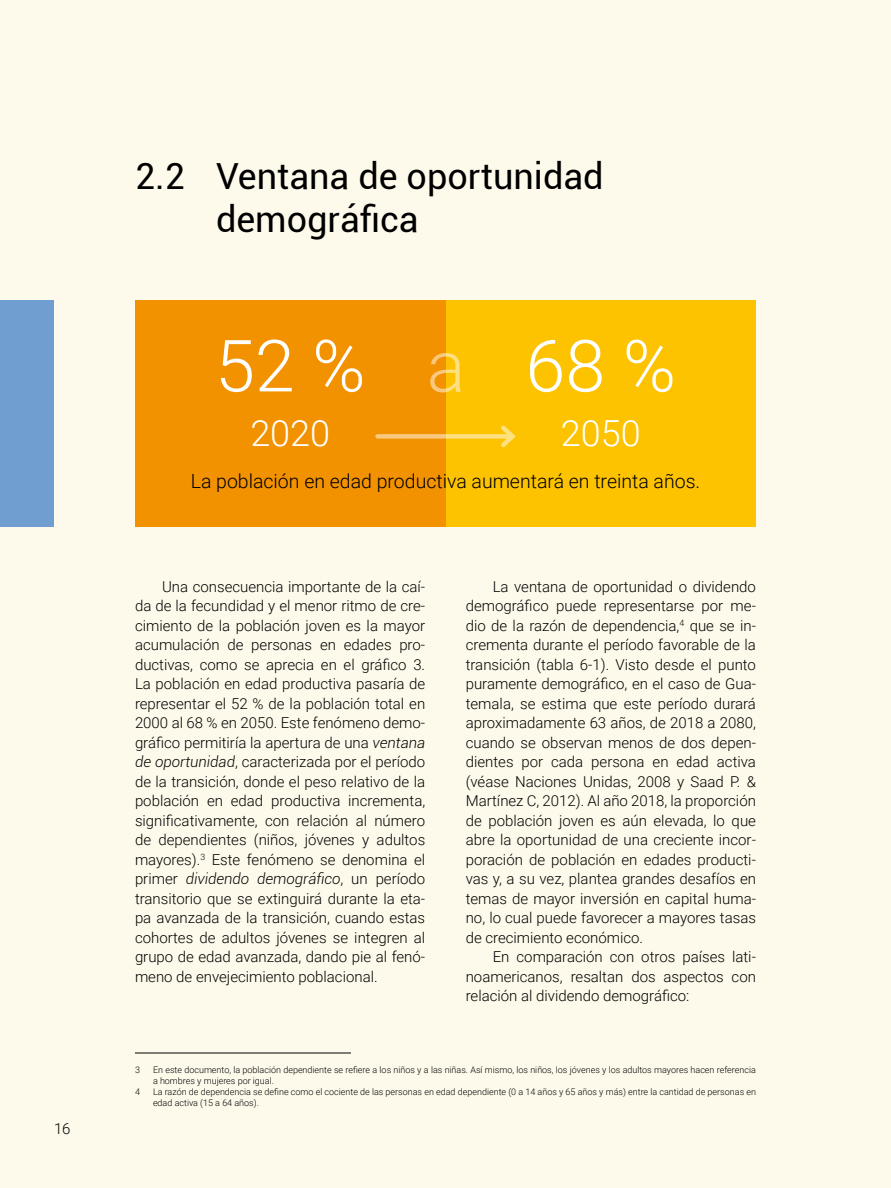
<style>
.page{position:relative;width:891px;height:1188px;background:#fefaeb}
.page>*{position:absolute;margin:0;border:0;box-sizing:border-box;transform-origin:0 0}
.t1{font:300 72px "Roboto";color:#fff}
.t2{font:36px/43.2px "Roboto";color:#000}
.t3{font:300 36px "Roboto";color:#fff}
.t4{font:300 19.5px "Roboto";color:#000}
.t5{font:300 15px/19.5px "Roboto";color:#000;text-align:justify}
.t6{font:300 9px/10.8px "Roboto";color:#000}
.s1{font-style:italic}
</style>
<div class="page">
<div style="left:446px;top:300px;width:310px;height:226px;background:#fdc300"></div>
<hr style="left:135px;top:1053px;width:216px;height:1px;background:#000">
<div style="left:135px;top:300px;width:311px;height:226px;background:#f39200"></div>
<svg style="left:378px;top:434px;width:119px;height:5px"></svg>
<svg style="left:497px;top:425px;width:19px;height:23px"></svg>
<div style="left:0;top:300px;width:54px;height:226px;background:#709ed0"></div>
<svg style="left:430px;top:353px;width:31px;height:39px"></svg>
<p class="t5" style="left:54px;top:1118px;width:18px">16</p>
<h2 class="t2" style="left:216px;top:153px;width:389px;text-indent:-81px">2.2 Ventana de oportunidad demográfica</h2>
<h1 class="t1" style="left:215px;top:315px;width:152px">52 %</h1>
<h2 class="t3" style="left:250px;top:408px;width:81px">2020</h2>
<h2 class="t3" style="left:561px;top:408px;width:81px">2050</h2>
<h3 class="t4" style="left:191px;top:468px;width:511px">La población en edad productiva aumentará en treinta años.</h3>
<h1 class="t1" style="left:525px;top:315px;width:152px">68 %</h1>
<p class="t5" style="left:135px;top:576px;width:292px;text-indent:27px">Una consecuencia importante de la caí&shy;da de la fecundidad y el menor ritmo de cre&shy;cimiento de la población joven es la mayor acumulación de personas en edades pro&shy;ductivas, como se aprecia en el gráfico 3.<br>La población en edad productiva pasaría de representar el 52 % de la población total en 2000 al 68 % en 2050. Este fenómeno demo&shy;gráfico permitiría la apertura de una <span class="s1">ventana de oportunidad</span>, caracterizada por el período de la transición, donde el peso relativo de la población en edad productiva incrementa, significativamente, con relación al número de dependientes (niños, jóvenes y adultos mayores).<sup>3</sup> Este fenómeno se denomina el primer <span class="s1">dividendo demográfico</span>, un período transitorio que se extinguirá durante la eta&shy;pa avanzada de la transición, cuando estas cohortes de adultos jóvenes se integren al grupo de edad avanzada, dando pie al fenó&shy;meno de envejecimiento poblacional.</p>
<p class="t5" style="left:466px;top:576px;width:292px;text-indent:27px">La ventana de oportunidad o dividendo demográfico puede representarse por me&shy;dio de la razón de dependencia,<sup>4</sup> que se in&shy;crementa durante el período favorable de la transición (tabla 6-1). Visto desde el punto puramente demográfico, en el caso de Gua&shy;temala, se estima que este período durará aproximadamente 63 años, de 2018 a 2080, cuando se observan menos de dos depen&shy;dientes por cada persona en edad activa (véase Naciones Unidas, 2008 y Saad P. &amp; Martínez C, 2012). Al año 2018, la proporción de población joven es aún elevada, lo que abre la oportunidad de una creciente incor&shy;poración de población en edades producti&shy;vas y, a su vez, plantea grandes desafíos en temas de mayor inversión en capital huma&shy;no, lo cual puede favorecer a mayores tasas de crecimiento económico.</p>
<p class="t5" style="left:466px;top:947px;width:292px;text-indent:27px">En comparación con otros países lati&shy;noamericanos, resaltan dos aspectos con relación al dividendo demográfico:</p>
<p class="t6" style="left:135px;top:1064px;width:6px">3</p>
<p class="t6" style="left:153px;top:1064px;width:604px">En este documento, la población dependiente se refiere a los niños y a las niñas. Así mismo, los niños, los jóvenes y los adultos mayores hacen referencia a hombres y mujeres por igual.</p>
<p class="t6" style="left:135px;top:1086px;width:6px">4</p>
<p class="t6" style="left:153px;top:1086px;width:605px">La razón de dependencia se define como el cociente de las personas en edad dependiente (0 a 14 años y 65 años y más) entre la cantidad de personas en edad activa (15 a 64 años).</p>
</div>
